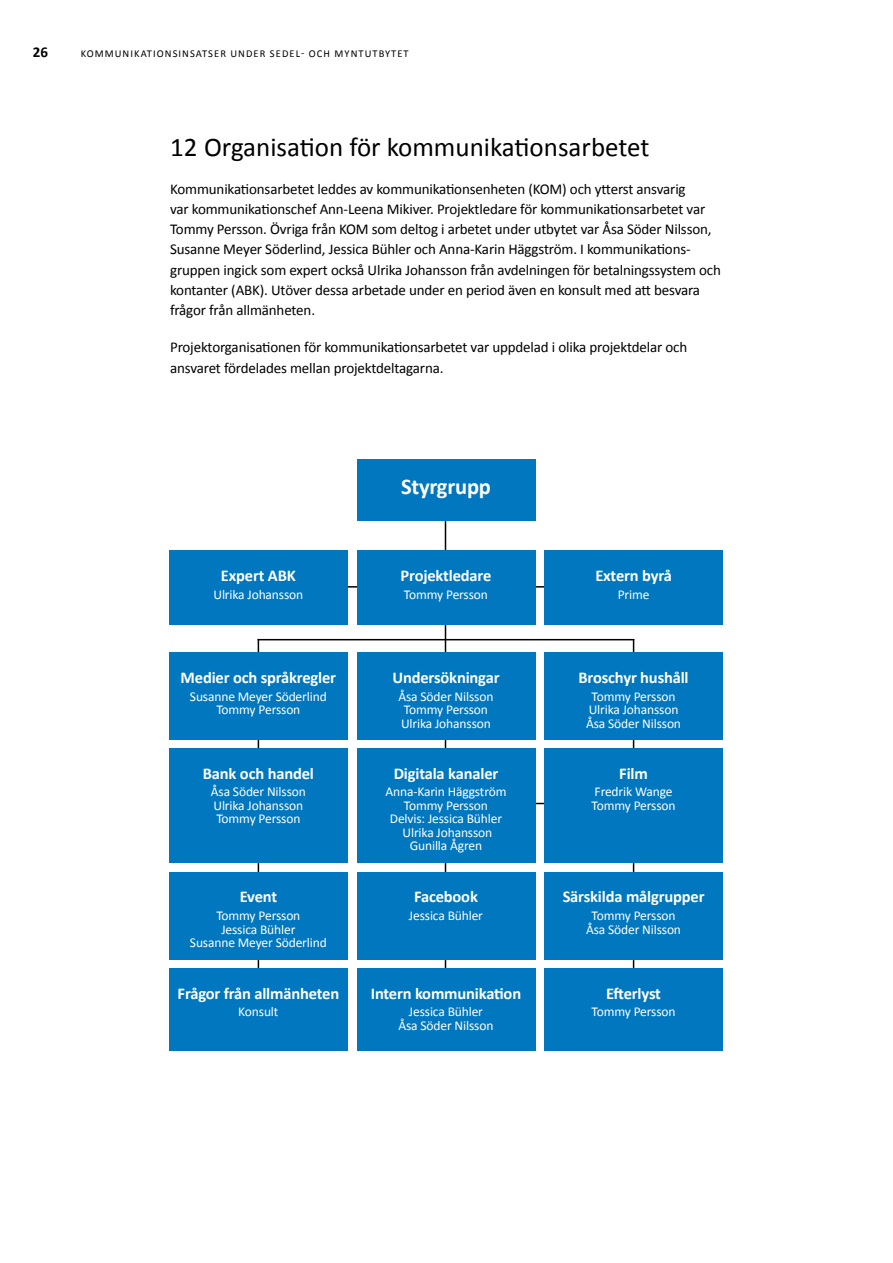
<style>
.page{position:relative;width:893px;height:1263px;background:#fff}
.page>*{position:absolute;margin:0;border:0;box-sizing:border-box;transform-origin:0 0}
.t1{font:27px "Calibri";color:#000}
.t2{font:700 22.5px "Calibri";letter-spacing:-.01em;color:#fff}
.t3{font:700 16.5px "Calibri";letter-spacing:-.01em;color:#fff}
.t4{font:15px/20.2px "Calibri";letter-spacing:-.01em;color:#000}
.t5{font:700 15px "Calibri";color:#000}
.t6{font:13.5px/13.5px "Calibri";letter-spacing:-.01em;color:#fff;text-align:center}
.t7{font:10.5px "Calibri";letter-spacing:.1em;color:#000}
</style>
<div class="page">
<hr style="left:445px;top:463px;width:1px;height:554px;background:#000">
<hr style="left:633px;top:639px;width:1px;height:378px;background:#000">
<hr style="left:258px;top:639px;width:1px;height:378px;background:#000">
<hr style="left:169px;top:586px;width:539px;height:2px;background:#000">
<hr style="left:258px;top:639px;width:376px;height:1px;background:#000">
<hr style="left:448px;top:803px;width:260px;height:1px;background:#000">
<div style="left:169px;top:551px;width:179px;height:74px;background:#0077be"></div>
<div style="left:357px;top:551px;width:178px;height:74px;background:#0077be"></div>
<div style="left:544px;top:551px;width:179px;height:74px;background:#0077be"></div>
<div style="left:169px;top:653px;width:179px;height:87px;background:#0077be"></div>
<div style="left:357px;top:653px;width:178px;height:87px;background:#0077be"></div>
<div style="left:544px;top:653px;width:179px;height:87px;background:#0077be"></div>
<div style="left:169px;top:748px;width:179px;height:115px;background:#0077be"></div>
<div style="left:357px;top:748px;width:178px;height:115px;background:#0077be"></div>
<div style="left:544px;top:748px;width:179px;height:115px;background:#0077be"></div>
<div style="left:169px;top:872px;width:179px;height:87px;background:#0077be"></div>
<div style="left:357px;top:872px;width:178px;height:87px;background:#0077be"></div>
<div style="left:544px;top:872px;width:179px;height:87px;background:#0077be"></div>
<div style="left:169px;top:968px;width:179px;height:83px;background:#0077be"></div>
<div style="left:357px;top:968px;width:178px;height:83px;background:#0077be"></div>
<div style="left:544px;top:968px;width:179px;height:83px;background:#0077be"></div>
<div style="left:357px;top:459px;width:178px;height:62px;background:#0077be"></div>
<p class="t5" style="left:33px;top:42px;width:17px">26</p>
<p class="t7" style="left:81px;top:47px;width:329px">Kommunikationsinsatser under sedel- och myntutbytet</p>
<h1 class="t1" style="left:170px;top:131px;width:481px">12 Organisation för kommunikationsarbetet</h1>
<p class="t4" style="left:170px;top:178px;width:552px">Kommunikationsarbetet leddes av kommunikationsenheten (KOM) och ytterst ansvarig<br>var kommunikationschef Ann-Leena Mikiver. Projektledare för kommunikationsarbetet var Tommy Persson. Övriga från KOM som deltog i arbetet under utbytet var Åsa Söder Nilsson, Susanne Meyer Söderlind, Jessica Bühler och Anna-Karin Häggström. I kommunikations&shy;gruppen ingick som expert också Ulrika Johansson från avdelningen för betalningssystem och kontanter (ABK). Utöver dessa arbetade under en period även en konsult med att besvara frågor från allmänheten.</p>
<p class="t4" style="left:170px;top:337px;width:519px">Projektorganisationen för kommunikationsarbetet var uppdelad i olika projektdelar och ansvaret fördelades mellan projektdeltagarna.</p>
<p class="t3" style="left:221px;top:565px;width:76px">Expert ABK</p>
<p class="t6" style="left:213px;top:587px;width:91px">Ulrika Johansson</p>
<p class="t3" style="left:181px;top:667px;width:157px">Medier och språkregler</p>
<p class="t6" style="left:190px;top:689px;width:138px">Susanne Meyer Söderlind<br>Tommy Persson</p>
<p class="t3" style="left:203px;top:763px;width:113px">Bank och handel</p>
<p class="t6" style="left:211px;top:784px;width:96px;text-align:left">Åsa Söder Nilsson<br>Ulrika Johansson<br>Tommy Persson</p>
<p class="t3" style="left:240px;top:887px;width:39px">Event</p>
<p class="t6" style="left:190px;top:908px;width:138px">Tommy Persson<br>Jessica Bühler<br>Susanne Meyer Söderlind</p>
<p class="t3" style="left:178px;top:983px;width:163px">Frågor från allmänheten</p>
<p class="t6" style="left:238px;top:1004px;width:42px">Konsult</p>
<h2 class="t2" style="left:401px;top:473px;width:91px">Styrgrupp</h2>
<p class="t3" style="left:401px;top:565px;width:92px">Projektledare</p>
<p class="t6" style="left:404px;top:587px;width:86px">Tommy Persson</p>
<p class="t3" style="left:392px;top:667px;width:109px">Undersökningar</p>
<p class="t6" style="left:398px;top:689px;width:96px;text-align:left">Åsa Söder Nilsson<br>Tommy Persson<br>Ulrika Johansson</p>
<p class="t3" style="left:394px;top:763px;width:106px">Digitala kanaler</p>
<p class="t6" style="left:385px;top:784px;width:122px">Anna-Karin Häggström<br>Tommy Persson<br>Delvis: Jessica Bühler<br>Ulrika Johansson<br>Gunilla Ågren</p>
<p class="t3" style="left:414px;top:887px;width:65px">Facebook</p>
<p class="t6" style="left:409px;top:908px;width:76px">Jessica Bühler</p>
<p class="t3" style="left:371px;top:983px;width:152px">Intern kommunikation</p>
<p class="t6" style="left:398px;top:1004px;width:96px">Jessica Bühler<br>Åsa Söder Nilsson</p>
<p class="t3" style="left:595px;top:565px;width:78px">Extern byrå</p>
<p class="t6" style="left:618px;top:587px;width:33px">Prime</p>
<p class="t3" style="left:578px;top:667px;width:112px">Broschyr hushåll</p>
<p class="t6" style="left:586px;top:689px;width:96px">Tommy Persson<br>Ulrika Johansson<br>Åsa Söder Nilsson</p>
<p class="t3" style="left:619px;top:763px;width:30px">Film</p>
<p class="t6" style="left:592px;top:784px;width:86px;text-align:left">Fredrik Wange<br>Tommy Persson</p>
<p class="t3" style="left:563px;top:887px;width:143px">Särskilda målgrupper</p>
<p class="t6" style="left:586px;top:908px;width:96px">Tommy Persson<br>Åsa Söder Nilsson</p>
<p class="t3" style="left:606px;top:983px;width:56px">Efterlyst</p>
<p class="t6" style="left:592px;top:1004px;width:86px">Tommy Persson</p>
</div>
